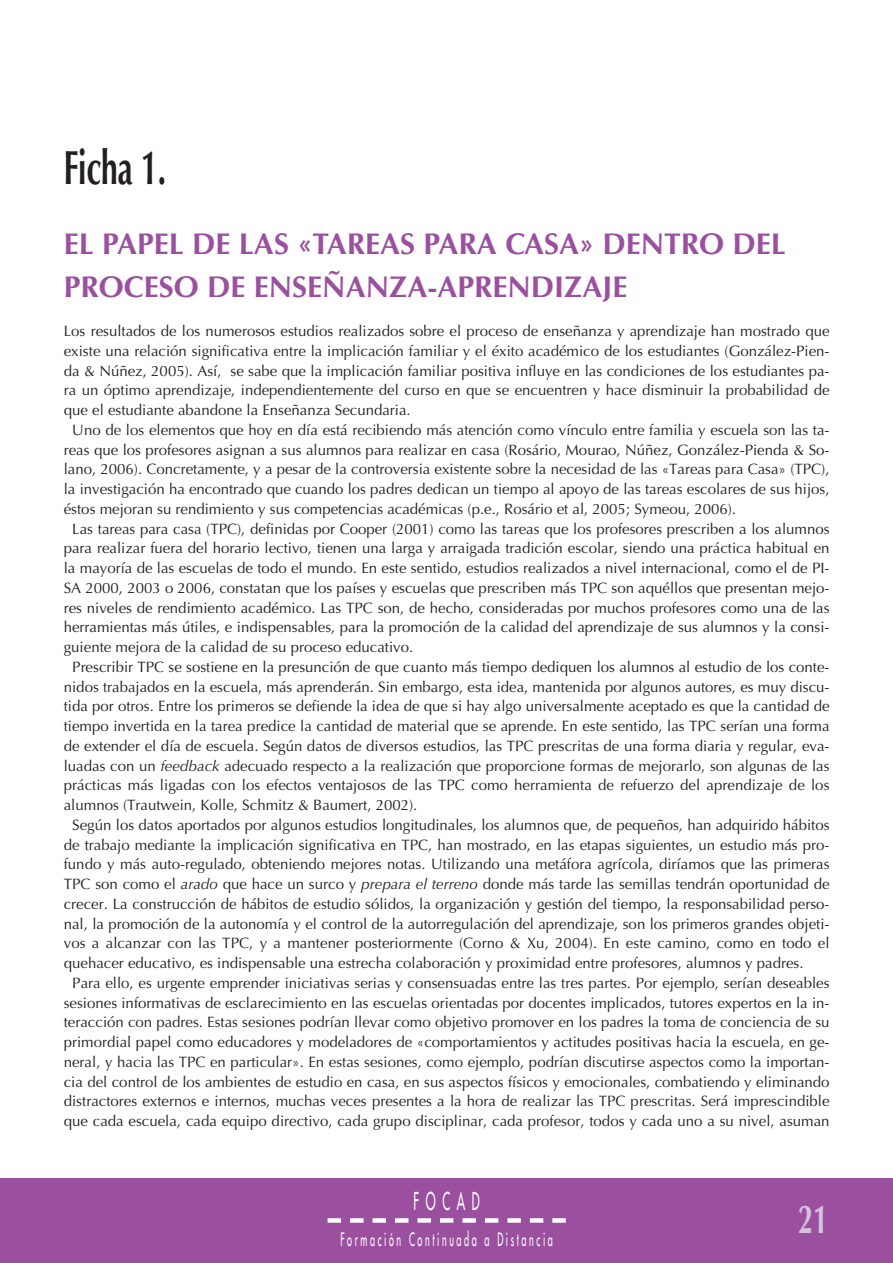
<style>
.page{position:relative;width:893px;height:1263px;background:#fff}
.page>*{position:absolute;margin:0;border:0;box-sizing:border-box;transform-origin:0 0}
.t1{font:700 48px "Optima";letter-spacing:-.01em;color:#231f20;scale:.62 1}
.t2{font:700 40.5px "Optima";color:#d7c1de;scale:.67 1}
.t3{font:700 30px/43.2px "Optima";color:#9a509f}
.t4{font:24px "Futura";letter-spacing:.55em;color:#fff;scale:.5 1}
.t5{font:18px "Futura";letter-spacing:.29em;color:#fff;scale:.5 1}
.t6{font:15px "Optima";color:#231f20}
.s1{font-style:italic}
</style>
<div class="page">
<div style="left:0;top:1178px;width:892px;height:85px;background:#9a509f"></div>
<svg style="left:341px;top:1218px;width:203px;height:5px"></svg>
<div style="left:327px;top:1218px;width:14px;height:5px;background:#fff"></div>
<div style="left:552px;top:1218px;width:14px;height:5px;background:#fff"></div>
<h1 class="t1" style="left:64px;top:148px;width:166px">Ficha 1.</h1>
<h3 class="t3" style="left:64px;top:225px;width:723px">EL PAPEL DE LAS «TAREAS PARA CASA» DENTRO DEL<br>PROCESO DE ENSEÑANZA-APRENDIZAJE</h3>
<p class="t6" style="left:64px;top:325px;width:767px">Los resultados de los numerosos estudios realizados sobre el proceso de enseñanza y aprendizaje han mostrado que</p>
<p class="t6" style="left:64px;top:345px;width:767px">existe una relación significativa entre la implicación familiar y el éxito académico de los estudiantes (González-Pien-</p>
<p class="t6" style="left:64px;top:364px;width:767px">da &amp; Núñez, 2005). Así, se sabe que la implicación familiar positiva influye en las condiciones de los estudiantes pa-</p>
<p class="t6" style="left:64px;top:384px;width:767px">ra un óptimo aprendizaje, independientemente del curso en que se encuentren y hace disminuir la probabilidad de</p>
<p class="t6" style="left:64px;top:404px;width:348px">que el estudiante abandone la Enseñanza Secundaria.</p>
<p class="t6" style="left:72px;top:424px;width:758px">Uno de los elementos que hoy en día está recibiendo más atención como vínculo entre familia y escuela son las ta-</p>
<p class="t6" style="left:64px;top:443px;width:767px">reas que los profesores asignan a sus alumnos para realizar en casa (Rosário, Mourao, Núñez, González-Pienda &amp; So-</p>
<p class="t6" style="left:64px;top:463px;width:767px">lano, 2006). Concretamente, y a pesar de la controversia existente sobre la necesidad de las «Tareas para Casa» (TPC),</p>
<p class="t6" style="left:64px;top:483px;width:767px">la investigación ha encontrado que cuando los padres dedican un tiempo al apoyo de las tareas escolares de sus hijos,</p>
<p class="t6" style="left:64px;top:503px;width:673px">éstos mejoran su rendimiento y sus competencias académicas (p.e., Rosário et al, 2005; Symeou, 2006).</p>
<p class="t6" style="left:72px;top:522px;width:758px">Las tareas para casa (TPC), definidas por Cooper (2001) como las tareas que los profesores prescriben a los alumnos</p>
<p class="t6" style="left:64px;top:542px;width:767px">para realizar fuera del horario lectivo, tienen una larga y arraigada tradición escolar, siendo una práctica habitual en</p>
<p class="t6" style="left:64px;top:562px;width:767px">la mayoría de las escuelas de todo el mundo. En este sentido, estudios realizados a nivel internacional, como el de PI-</p>
<p class="t6" style="left:64px;top:582px;width:767px">SA 2000, 2003 o 2006, constatan que los países y escuelas que prescriben más TPC son aquéllos que presentan mejo-</p>
<p class="t6" style="left:64px;top:601px;width:767px">res niveles de rendimiento académico. Las TPC son, de hecho, consideradas por muchos profesores como una de las</p>
<p class="t6" style="left:64px;top:621px;width:767px">herramientas más útiles, e indispensables, para la promoción de la calidad del aprendizaje de sus alumnos y la consi-</p>
<p class="t6" style="left:64px;top:641px;width:351px">guiente mejora de la calidad de su proceso educativo.</p>
<p class="t6" style="left:72px;top:661px;width:758px">Prescribir TPC se sostiene en la presunción de que cuanto más tiempo dediquen los alumnos al estudio de los conte-</p>
<p class="t6" style="left:64px;top:680px;width:767px">nidos trabajados en la escuela, más aprenderán. Sin embargo, esta idea, mantenida por algunos autores, es muy discu-</p>
<p class="t6" style="left:64px;top:700px;width:767px">tida por otros. Entre los primeros se defiende la idea de que si hay algo universalmente aceptado es que la cantidad de</p>
<p class="t6" style="left:64px;top:720px;width:767px">tiempo invertida en la tarea predice la cantidad de material que se aprende. En este sentido, las TPC serían una forma</p>
<p class="t6" style="left:64px;top:740px;width:767px">de extender el día de escuela. Según datos de diversos estudios, las TPC prescritas de una forma diaria y regular, eva-</p>
<p class="t6" style="left:64px;top:759px;width:767px">luadas con un <span class="s1">feedback</span> adecuado respecto a la realización que proporcione formas de mejorarlo, son algunas de las</p>
<p class="t6" style="left:64px;top:779px;width:767px">prácticas más ligadas con los efectos ventajosos de las TPC como herramienta de refuerzo del aprendizaje de los</p>
<p class="t6" style="left:64px;top:799px;width:355px">alumnos (Trautwein, Kolle, Schmitz &amp; Baumert, 2002).</p>
<p class="t6" style="left:72px;top:819px;width:758px">Según los datos aportados por algunos estudios longitudinales, los alumnos que, de pequeños, han adquirido hábitos</p>
<p class="t6" style="left:64px;top:838px;width:767px">de trabajo mediante la implicación significativa en TPC, han mostrado, en las etapas siguientes, un estudio más pro-</p>
<p class="t6" style="left:64px;top:858px;width:767px">fundo y más auto-regulado, obteniendo mejores notas. Utilizando una metáfora agrícola, diríamos que las primeras</p>
<p class="t6" style="left:64px;top:878px;width:767px">TPC son como el <span class="s1">arado</span> que hace un surco y <span class="s1">prepara el terreno</span> donde más tarde las semillas tendrán oportunidad de</p>
<p class="t6" style="left:64px;top:898px;width:767px">crecer. La construcción de hábitos de estudio sólidos, la organización y gestión del tiempo, la responsabilidad perso-</p>
<p class="t6" style="left:64px;top:917px;width:767px">nal, la promoción de la autonomía y el control de la autorregulación del aprendizaje, son los primeros grandes objeti-</p>
<p class="t6" style="left:64px;top:937px;width:767px">vos a alcanzar con las TPC, y a mantener posteriormente (Corno &amp; Xu, 2004). En este camino, como en todo el</p>
<p class="t6" style="left:64px;top:957px;width:741px">quehacer educativo, es indispensable una estrecha colaboración y proximidad entre profesores, alumnos y padres.</p>
<p class="t6" style="left:72px;top:977px;width:758px">Para ello, es urgente emprender iniciativas serias y consensuadas entre las tres partes. Por ejemplo, serían deseables</p>
<p class="t6" style="left:64px;top:996px;width:767px">sesiones informativas de esclarecimiento en las escuelas orientadas por docentes implicados, tutores expertos en la in-</p>
<p class="t6" style="left:64px;top:1016px;width:767px">teracción con padres. Estas sesiones podrían llevar como objetivo promover en los padres la toma de conciencia de su</p>
<p class="t6" style="left:64px;top:1036px;width:767px">primordial papel como educadores y modeladores de «comportamientos y actitudes positivas hacia la escuela, en ge-</p>
<p class="t6" style="left:64px;top:1056px;width:767px">neral, y hacia las TPC en particular». En estas sesiones, como ejemplo, podrían discutirse aspectos como la importan-</p>
<p class="t6" style="left:64px;top:1075px;width:767px">cia del control de los ambientes de estudio en casa, en sus aspectos físicos y emocionales, combatiendo y eliminando</p>
<p class="t6" style="left:64px;top:1095px;width:767px">distractores externos e internos, muchas veces presentes a la hora de realizar las TPC prescritas. Será imprescindible</p>
<p class="t6" style="left:64px;top:1115px;width:767px">que cada escuela, cada equipo directivo, cada grupo disciplinar, cada profesor, todos y cada uno a su nivel, asuman</p>
<h3 class="t4" style="left:413px;top:1189px;width:134px">FOCAD</h3>
<p class="t5" style="left:340px;top:1230px;width:426px">Formación Continuada a Distancia</p>
<h2 class="t2" style="left:798px;top:1202px;width:46px">21</h2>
</div>
